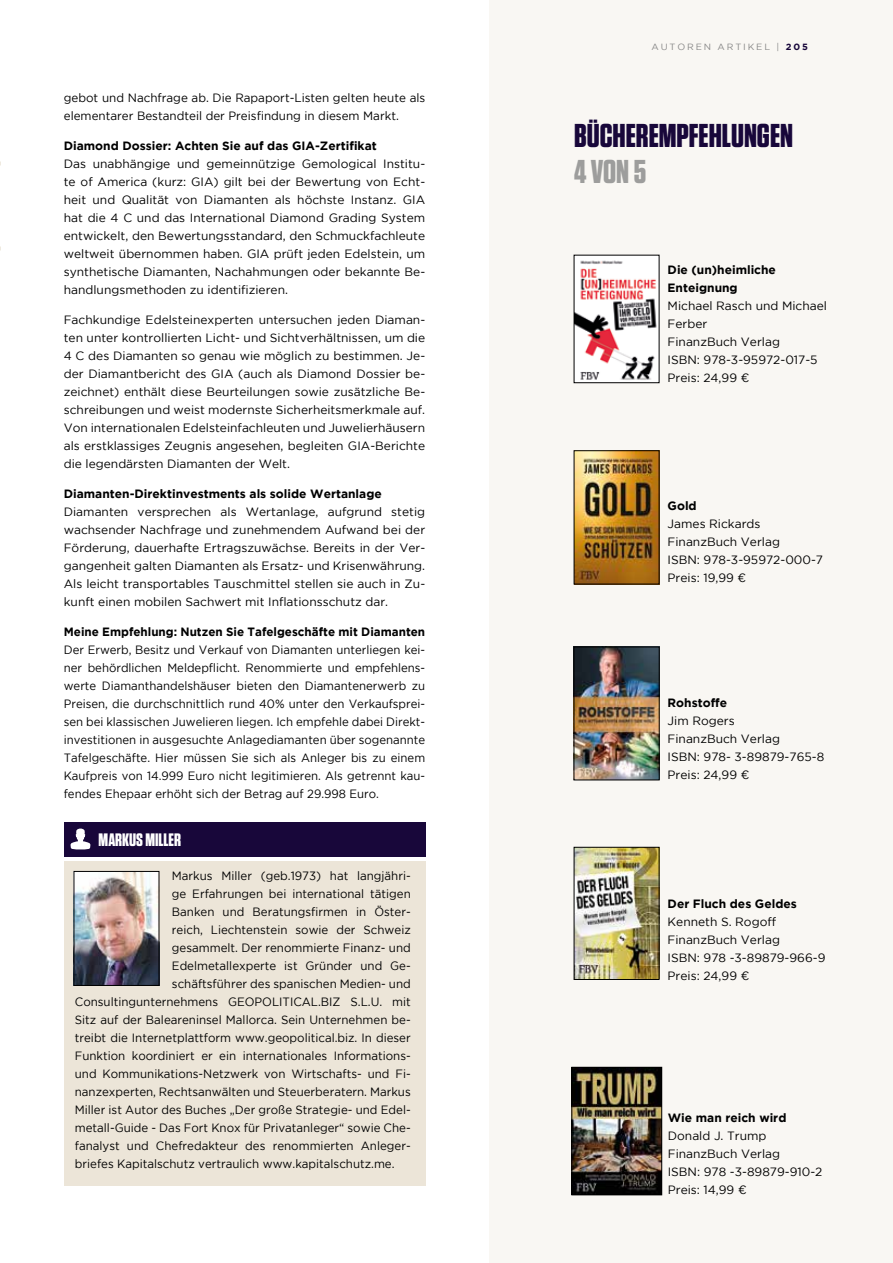
<style>
.page{position:relative;width:893px;height:1263px;background:#fff}
.page>*{position:absolute;margin:0;border:0;box-sizing:border-box;transform-origin:0 0}
.t1{font:700 33px "Tungsten";color:#18073a}
.t2{font:700 33px "Tungsten";color:#9d9d9c}
.t3{font:700 18px "Tungsten";color:#fff}
.t4{font:12px/18px "Gotham";color:#000}
.t5{font:12px "Gotham";color:#000;scale:.96 1}
.t6{font:12px/18px "Gotham";color:#000;text-align:justify;scale:.95 1}
.t7{font:700 12px/18px "Gotham";color:#000}
.t8{font:9px "Gotham";letter-spacing:.2em;color:#878787}
.s1{font-weight:700;color:#18073a}
</style>
<div class="page">
<div style="left:489px;top:0;width:404px;height:1263px;background:#f9f7f3"></div>
<img style="left:576px;top:257px;width:81px;height:124px">
<img style="left:574px;top:1069px;width:86px;height:124px">
<div style="left:572px;top:1067px;width:90px;height:128px;border:1px solid #000"></div>
<img style="left:576px;top:649px;width:81px;height:129px">
<div style="left:574px;top:647px;width:85px;height:133px;border:1px solid #000"></div>
<img style="left:576px;top:849px;width:81px;height:129px">
<div style="left:574px;top:847px;width:85px;height:133px;border:1px solid #000"></div>
<img style="left:576px;top:452px;width:81px;height:130px">
<div style="left:64px;top:823px;width:361px;height:34px;background:#18073a"></div>
<svg style="left:70px;top:828px;width:20px;height:22px"></svg>
<div style="left:64px;top:861px;width:361px;height:325px;background:#ece5d8"></div>
<img style="left:76px;top:873px;width:81px;height:111px">
<div style="left:74px;top:871px;width:85px;height:115px;border:1px solid #000"></div>
<p class="t4" style="left:64px;top:89px;width:363px">gebot und Nachfrage ab. Die Rapaport-Listen gelten heute als elementarer Bestandteil der Preisfindung in diesem Markt.</p>
<p class="t7" style="left:64px;top:137px;width:314px">Diamond Dossier: Achten Sie auf das GIA-Zertifikat</p>
<p class="t4" style="left:64px;top:155px;width:363px;text-align:justify">Das unabhängige und gemeinnützige Gemological Institu&shy;te of America (kurz: GIA) gilt bei der Bewertung von Echt&shy;heit und Qualität von Diamanten als höchste Instanz. GIA hat die 4 C und das International Diamond Grading System entwickelt, den Bewertungsstandard, den Schmuckfachleute weltweit übernommen haben. GIA prüft jeden Edelstein, um synthetische Diamanten, Nachahmungen oder bekannte Be&shy;handlungsmethoden zu identifizieren.</p>
<p class="t4" style="left:64px;top:311px;width:363px;text-align:justify">Fachkundige Edelsteinexperten untersuchen jeden Diaman&shy;ten unter kontrollierten Licht- und Sichtverhältnissen, um die 4 C des Diamanten so genau wie möglich zu bestimmen. Je&shy;der Diamantbericht des GIA (auch als Diamond Dossier be&shy;zeichnet) enthält diese Beurteilungen sowie zusätzliche Be&shy;schreibungen und weist modernste Sicherheitsmerkmale auf.<br>Von internationalen Edelsteinfachleuten und Juwelierhäusern als erstklassiges Zeugnis angesehen, begleiten GIA-Berichte die legendärsten Diamanten der Welt.</p>
<p class="t7" style="left:64px;top:485px;width:319px">Diamanten-Direktinvestments als solide Wertanlage</p>
<p class="t4" style="left:64px;top:503px;width:363px;text-align:justify">Diamanten versprechen als Wertanlage, aufgrund stetig wachsender Nachfrage und zunehmendem Aufwand bei der Förderung, dauerhafte Ertragszuwächse. Bereits in der Ver&shy;gangenheit galten Diamanten als Ersatz- und Krisenwährung.<br>Als leicht transportables Tauschmittel stellen sie auch in Zu&shy;kunft einen mobilen Sachwert mit Inflationsschutz dar.</p>
<p class="t7" style="left:64px;top:623px;width:363px">Meine Empfehlung: Nutzen Sie Tafelgeschäfte mit Diamanten</p>
<p class="t6" style="left:64px;top:641px;width:382px">Der Erwerb, Besitz und Verkauf von Diamanten unterliegen kei&shy;ner behördlichen Meldepflicht. Renommierte und empfehlens&shy;werte Diamanthandelshäuser bieten den Diamantenerwerb zu Preisen, die durchschnittlich rund 40% unter den Verkaufsprei&shy;sen bei klassischen Juwelieren liegen. Ich empfehle dabei Direkt&shy;investitionen in ausgesuchte Anlagediamanten über sogenannte Tafelgeschäfte. Hier müssen Sie sich als Anleger bis zu einem Kaufpreis von 14.999 Euro nicht legitimieren. Als getrennt kau&shy;fendes Ehepaar erhöht sich der Betrag auf 29.998 Euro.</p>
<h2 class="t3" style="left:99px;top:830px;width:84px">MARKUS MILLER</h2>
<p class="t5" style="left:172px;top:869px;width:250px">Markus Miller (geb.1973) hat langjähri-</p>
<p class="t5" style="left:172px;top:887px;width:250px">ge Erfahrungen bei international tätigen</p>
<p class="t5" style="left:172px;top:905px;width:250px">Banken und Beratungsfirmen in Öster-</p>
<p class="t5" style="left:172px;top:923px;width:250px">reich, Liechtenstein sowie der Schweiz</p>
<p class="t5" style="left:172px;top:941px;width:250px">gesammelt. Der renommierte Finanz- und</p>
<p class="t5" style="left:172px;top:959px;width:250px">Edelmetallexperte ist Gründer und Ge-</p>
<p class="t5" style="left:172px;top:977px;width:250px">schäftsführer des spanischen Medien- und</p>
<p class="t5" style="left:75px;top:995px;width:351px">Consultingunternehmens GEOPOLITICAL.BIZ S.L.U. mit</p>
<p class="t5" style="left:75px;top:1013px;width:351px">Sitz auf der Baleareninsel Mallorca. Sein Unternehmen be-</p>
<p class="t5" style="left:75px;top:1031px;width:351px">treibt die Internetplattform www.geopolitical.biz. In dieser</p>
<p class="t5" style="left:75px;top:1049px;width:351px">Funktion koordiniert er ein internationales Informations-</p>
<p class="t5" style="left:75px;top:1067px;width:351px">und Kommunikations-Netzwerk von Wirtschafts- und Fi-</p>
<p class="t5" style="left:75px;top:1085px;width:351px">nanzexperten, Rechtsanwälten und Steuerberatern. Markus</p>
<p class="t5" style="left:75px;top:1103px;width:351px">Miller ist Autor des Buches „Der große Strategie- und Edel-</p>
<p class="t5" style="left:75px;top:1121px;width:351px">metall-Guide - Das Fort Knox für Privatanleger“ sowie Che-</p>
<p class="t5" style="left:75px;top:1139px;width:351px">fanalyst und Chefredakteur des renommierten Anleger-</p>
<p class="t5" style="left:75px;top:1157px;width:335px">briefes Kapitalschutz vertraulich www.kapitalschutz.me.</p>
<p class="t8" style="left:651px;top:41px;width:158px">AUTOREN ARTIKEL | <span class="s1">205</span></p>
<h1 class="t1" style="left:574px;top:117px;width:220px">BÜCHEREMPFEHLUNGEN</h1>
<h1 class="t2" style="left:574px;top:153px;width:74px">4 VON 5</h1>
<p class="t7" style="left:668px;top:261px;width:110px">Die (un)heimliche<br>Enteignung</p>
<p class="t4" style="left:668px;top:297px;width:161px">Michael Rasch und Michael<br>Ferber<br>FinanzBuch Verlag<br>ISBN: 978-3-95972-017-5<br>Preis: 24,99 ¤</p>
<p class="t7" style="left:668px;top:497px;width:31px">Gold</p>
<p class="t4" style="left:668px;top:515px;width:157px">James Rickards<br>FinanzBuch Verlag<br>ISBN: 978-3-95972-000-7<br>Preis: 19,99 ¤</p>
<p class="t7" style="left:668px;top:694px;width:61px">Rohstoffe</p>
<p class="t4" style="left:668px;top:712px;width:158px">Jim Rogers<br>FinanzBuch Verlag<br>ISBN: 978- 3-89879-765-8<br>Preis: 24,99 ¤</p>
<p class="t7" style="left:668px;top:895px;width:131px">Der Fluch des Geldes</p>
<p class="t4" style="left:668px;top:913px;width:159px">Kenneth S. Rogoff<br>FinanzBuch Verlag<br>ISBN: 978 -3-89879-966-9<br>Preis: 24,99 ¤</p>
<p class="t7" style="left:668px;top:1109px;width:120px">Wie man reich wird</p>
<p class="t4" style="left:668px;top:1127px;width:156px">Donald J. Trump<br>FinanzBuch Verlag<br>ISBN: 978 -3-89879-910-2<br>Preis: 14,99 ¤</p>
</div>
